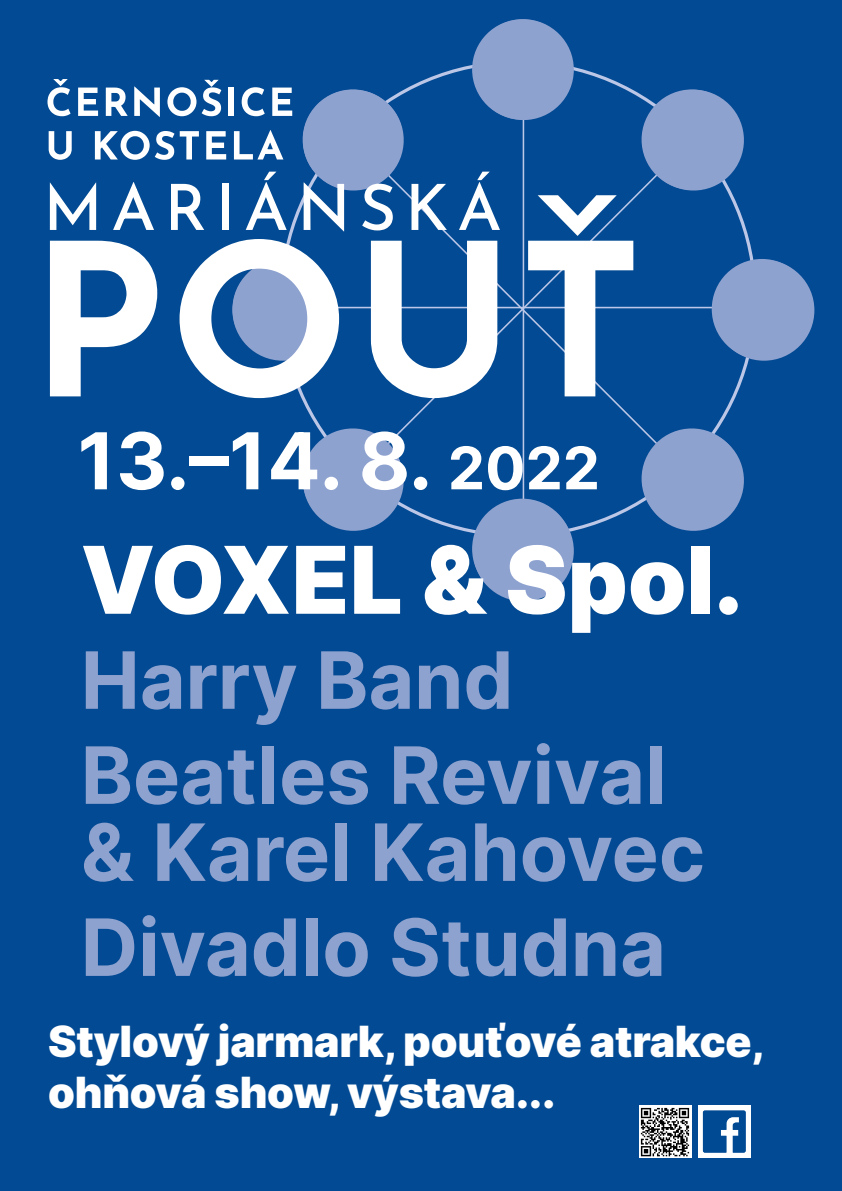
<style>
.page{position:relative;width:842px;height:1191px;background:#024a93}
.page>*{position:absolute;margin:0;border:0;box-sizing:border-box;transform-origin:0 0}
.t1{font:900 93.3px "Inter";color:#fff}
.t2{font:700 79px/95px "Inter";color:#8ea2d0}
.t3{font:900 43px/51px "Inter";letter-spacing:-.005em;color:#fff}
</style>
<div class="page">
<hr style="left:310px;top:307px;width:426px;height:1px;background:#bcc7e7">
<hr style="left:523px;top:97px;width:1px;height:426px;background:#bcc7e7">
<svg style="left:371px;top:158px;width:266px;height:306px"></svg>
<div style="left:714px;top:260px;width:100px;height:101px;background:#8ea2d0;border-radius:50%"></div>
<svg style="left:473px;top:500px;width:101px;height:101px"></svg>
<div style="left:712px;top:259px;width:100px;height:100px;background:#8ea2d0;border-radius:50%"></div>
<div style="left:472px;top:19px;width:100px;height:101px;background:#8ea2d0;border-radius:50%"></div>
<div style="left:472px;top:498px;width:100px;height:101px;background:#8ea2d0;border-radius:50%"></div>
<svg style="left:637px;top:423px;width:107px;height:108px"></svg>
<svg style="left:47px;top:79px;width:24px;height:37px"></svg>
<svg style="left:78px;top:88px;width:20px;height:28px"></svg>
<svg style="left:106px;top:88px;width:22px;height:28px"></svg>
<svg style="left:134px;top:86px;width:26px;height:31px"></svg>
<svg style="left:167px;top:87px;width:29px;height:29px"></svg>
<svg style="left:202px;top:80px;width:19px;height:36px"></svg>
<div style="left:228px;top:88px;width:6px;height:28px;background:#fff"></div>
<svg style="left:242px;top:87px;width:23px;height:29px"></svg>
<svg style="left:272px;top:88px;width:20px;height:28px"></svg>
<svg style="left:49px;top:131px;width:23px;height:29px"></svg>
<svg style="left:95px;top:131px;width:79px;height:29px"></svg>
<svg style="left:180px;top:131px;width:19px;height:28px"></svg>
<svg style="left:206px;top:131px;width:20px;height:28px"></svg>
<svg style="left:234px;top:130px;width:49px;height:29px"></svg>
<svg style="left:50px;top:182px;width:46px;height:48px"></svg>
<svg style="left:113px;top:182px;width:41px;height:48px"></svg>
<svg style="left:171px;top:184px;width:33px;height:46px"></svg>
<div style="left:222px;top:184px;width:7px;height:46px;background:#fff"></div>
<svg style="left:246px;top:172px;width:41px;height:58px"></svg>
<svg style="left:298px;top:85px;width:149px;height:146px"></svg>
<svg style="left:459px;top:172px;width:41px;height:58px"></svg>
<svg style="left:50px;top:241px;width:107px;height:155px"></svg>
<svg style="left:180px;top:239px;width:159px;height:159px"></svg>
<svg style="left:371px;top:241px;width:126px;height:157px"></svg>
<svg style="left:528px;top:85px;width:221px;height:311px"></svg>
<svg style="left:81px;top:432px;width:26px;height:57px"></svg>
<svg style="left:120px;top:431px;width:44px;height:59px"></svg>
<svg style="left:171px;top:477px;width:13px;height:13px"></svg>
<div style="left:189px;top:456px;width:40px;height:9px;background:#fff"></div>
<svg style="left:233px;top:432px;width:25px;height:57px"></svg>
<svg style="left:271px;top:423px;width:156px;height:108px"></svg>
<svg style="left:451px;top:446px;width:31px;height:43px"></svg>
<svg style="left:488px;top:446px;width:35px;height:44px"></svg>
<svg style="left:529px;top:446px;width:31px;height:43px"></svg>
<svg style="left:566px;top:446px;width:31px;height:43px"></svg>
<img style="left:639px;top:1105px;width:52px;height:52px">
<div style="left:698px;top:1105px;width:52px;height:52px;background:#fff"></div>
<svg style="left:703px;top:1110px;width:43px;height:42px"></svg>
<h1 class="t1" style="left:81px;top:512px;width:664px">VOXEL &amp; Spol.</h1>
<h2 class="t2" style="left:81px;top:631px;width:587px">Harry Band<br>Beatles Revival</h2>
<h2 class="t2" style="left:81px;top:803px;width:626px">&amp; Karel Kahovec<br>Divadlo Studna</h2>
<p class="t3" style="left:48px;top:1014px;width:718px">Stylový jarmark, pouťové atrakce, ohňová show, výstava...</p>
</div>
